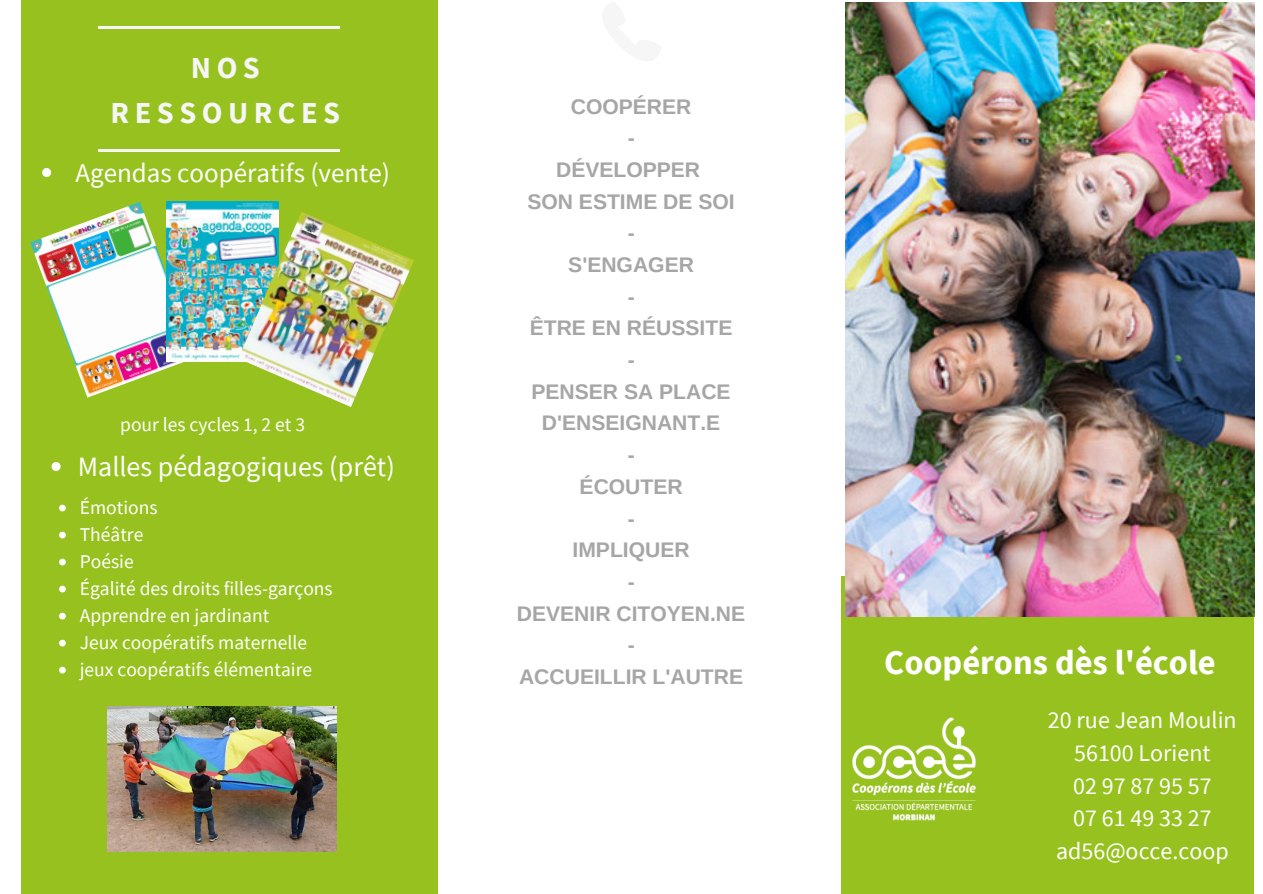
<style>
.page{position:relative;width:1263px;height:894px;background:#fff}
.page>*{position:absolute;margin:0;border:0;box-sizing:border-box;transform-origin:0 0}
.t1{font:700 34.5px "Source Sans Pro";color:#fff}
.t2{font:700 30.45px/44.8px "Source Sans Pro";letter-spacing:.18em;color:#f6f6f6;text-align:center}
.t3{font:28.05px "Source Sans Pro";color:#fff}
.t4{font:27px "Source Sans Pro";color:#fff}
.t5{font:24px "Source Sans Pro";color:#fff}
.t6{font:700 21.15px/31.7px "Arimo";color:#a6a6a6;text-align:center}
.t7{font:19.5px "Source Sans Pro";color:#fff}
</style>
<div class="page">
<div style="left:22px;top:0;width:416px;height:893px;background:#96c11f"></div>
<hr style="left:98px;top:26px;width:242px;height:3px;background:#f6f6f6">
<hr style="left:98px;top:149px;width:242px;height:3px;background:#f6f6f6">
<div style="left:841px;top:576px;width:413px;height:317px;background:#96c11f"></div>
<img style="left:852px;top:717px;width:125px;height:104px">
<img style="left:845px;top:2px;width:410px;height:614px">
<img style="left:107px;top:706px;width:230px;height:145px">
<img style="left:30px;top:202px;width:167px;height:195px">
<img style="left:166px;top:202px;width:113px;height:159px">
<img style="left:238px;top:212px;width:176px;height:195px">
<svg style="left:42px;top:168px;width:9px;height:9px"></svg>
<svg style="left:52px;top:462px;width:9px;height:9px"></svg>
<svg style="left:59px;top:504px;width:7px;height:7px"></svg>
<svg style="left:59px;top:531px;width:7px;height:7px"></svg>
<svg style="left:59px;top:558px;width:7px;height:7px"></svg>
<svg style="left:59px;top:585px;width:7px;height:7px"></svg>
<svg style="left:59px;top:612px;width:7px;height:7px"></svg>
<svg style="left:59px;top:639px;width:7px;height:7px"></svg>
<svg style="left:59px;top:666px;width:7px;height:7px"></svg>
<p class="t2" style="left:111px;top:44px;width:231px">NOS<br>RESSOURCES</p>
<p class="t4" style="left:75px;top:155px;width:316px">Agendas coopératifs (vente)</p>
<p class="t7" style="left:120px;top:411px;width:186px">pour les cycles 1, 2 et 3</p>
<p class="t3" style="left:78px;top:448px;width:319px">Malles pédagogiques (prêt)</p>
<p class="t7" style="left:80px;top:494px;width:79px">Émotions</p>
<p class="t7" style="left:80px;top:521px;width:65px">Théâtre</p>
<p class="t7" style="left:80px;top:548px;width:55px">Poésie</p>
<p class="t7" style="left:80px;top:575px;width:254px">Égalité des droits filles-garçons</p>
<p class="t7" style="left:80px;top:602px;width:191px">Apprendre en jardinant</p>
<p class="t7" style="left:80px;top:629px;width:229px">Jeux coopératifs maternelle</p>
<p class="t7" style="left:80px;top:656px;width:234px">jeux coopératifs élémentaire</p>
<p class="t6" style="left:571px;top:90px;width:122px">COOPÉRER</p>
<p class="t6" style="left:628px;top:122px;width:9px">-</p>
<p class="t6" style="left:556px;top:154px;width:146px">DÉVELOPPER</p>
<p class="t6" style="left:527px;top:185px;width:209px">SON ESTIME DE SOI</p>
<p class="t6" style="left:628px;top:217px;width:9px">-</p>
<p class="t6" style="left:568px;top:249px;width:127px">S'ENGAGER</p>
<p class="t6" style="left:628px;top:280px;width:9px">-</p>
<p class="t6" style="left:530px;top:312px;width:204px">ÊTRE EN RÉUSSITE</p>
<p class="t6" style="left:628px;top:344px;width:9px">-</p>
<p class="t6" style="left:531px;top:375px;width:201px">PENSER SA PLACE<br>D'ENSEIGNANT.E</p>
<p class="t6" style="left:628px;top:439px;width:9px">-</p>
<p class="t6" style="left:580px;top:470px;width:105px">ÉCOUTER</p>
<p class="t6" style="left:628px;top:502px;width:9px">-</p>
<p class="t6" style="left:573px;top:534px;width:119px">IMPLIQUER</p>
<p class="t6" style="left:628px;top:565px;width:9px">-</p>
<p class="t6" style="left:517px;top:597px;width:230px">DEVENIR CITOYEN.NE</p>
<p class="t6" style="left:628px;top:629px;width:9px">-</p>
<p class="t6" style="left:519px;top:660px;width:226px">ACCUEILLIR L'AUTRE</p>
<p class="t1" style="left:884px;top:639px;width:333px">Coopérons dès l'école</p>
<p class="t5" style="left:1048px;top:704px;width:190px">20 rue Jean Moulin</p>
<p class="t5" style="left:1074px;top:737px;width:138px">56100 Lorient</p>
<p class="t5" style="left:1073px;top:769px;width:140px">02 97 87 95 57</p>
<p class="t5" style="left:1073px;top:802px;width:140px">07 61 49 33 27</p>
<p class="t5" style="left:1056px;top:835px;width:174px">ad56@occe.coop</p>
</div>
